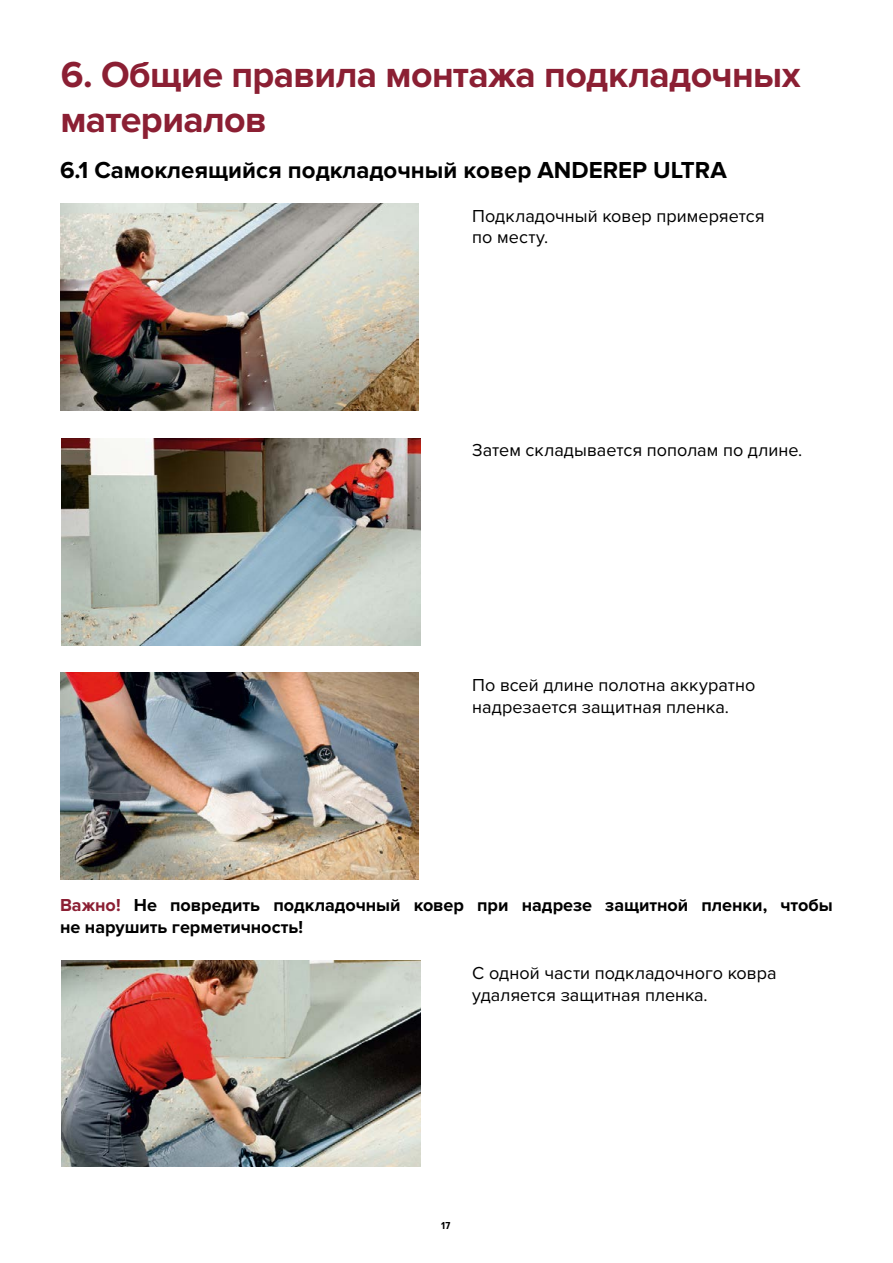
<style>
.page{position:relative;width:893px;height:1263px;background:#fff}
.page>*{position:absolute;margin:0;border:0;box-sizing:border-box;transform-origin:0 0}
.t1{font:700 37.5px/45px "Proxima Nova";letter-spacing:-.015em;color:#8b1f33}
.t2{font:700 24px "Proxima Nova";color:#000}
.t3{font:18px/21.6px "Proxima Nova";color:#000}
.t4{font:700 18px/21.6px "Proxima Nova";letter-spacing:-.005em;color:#000}
.t5{font:700 10.5px "Proxima Nova Cond";color:#000}
.s1{color:#8b1f33}
</style>
<div class="page">
<img style="left:60px;top:203px;width:359px;height:207px">
<img style="left:60px;top:672px;width:359px;height:207px">
<img style="left:62px;top:438px;width:359px;height:207px">
<img style="left:62px;top:960px;width:359px;height:207px">
<h1 class="t1" style="left:60px;top:53px;width:742px">6. Общие правила монтажа подкладочных материалов</h1>
<h2 class="t2" style="left:60px;top:156px;width:668px">6.1 Самоклеящийся подкладочный ковер ANDEREP ULTRA</h2>
<p class="t3" style="left:472px;top:205px;width:294px">Подкладочный ковер примеряется по месту.</p>
<p class="t3" style="left:472px;top:440px;width:332px">Затем складывается пополам по длине.</p>
<p class="t3" style="left:472px;top:674px;width:285px">По всей длине полотна аккуратно надрезается защитная пленка.</p>
<p class="t4" style="left:60px;top:895px;width:774px"><span class="s1">Важно!</span> Не повредить подкладочный ковер при надрезе защитной пленки, чтобы не нарушить герметичность!</p>
<p class="t3" style="left:472px;top:962px;width:306px">С одной части подкладочного ковра удаляется защитная пленка.</p>
<p class="t5" style="left:441px;top:1219px;width:11px">17</p>
</div>
